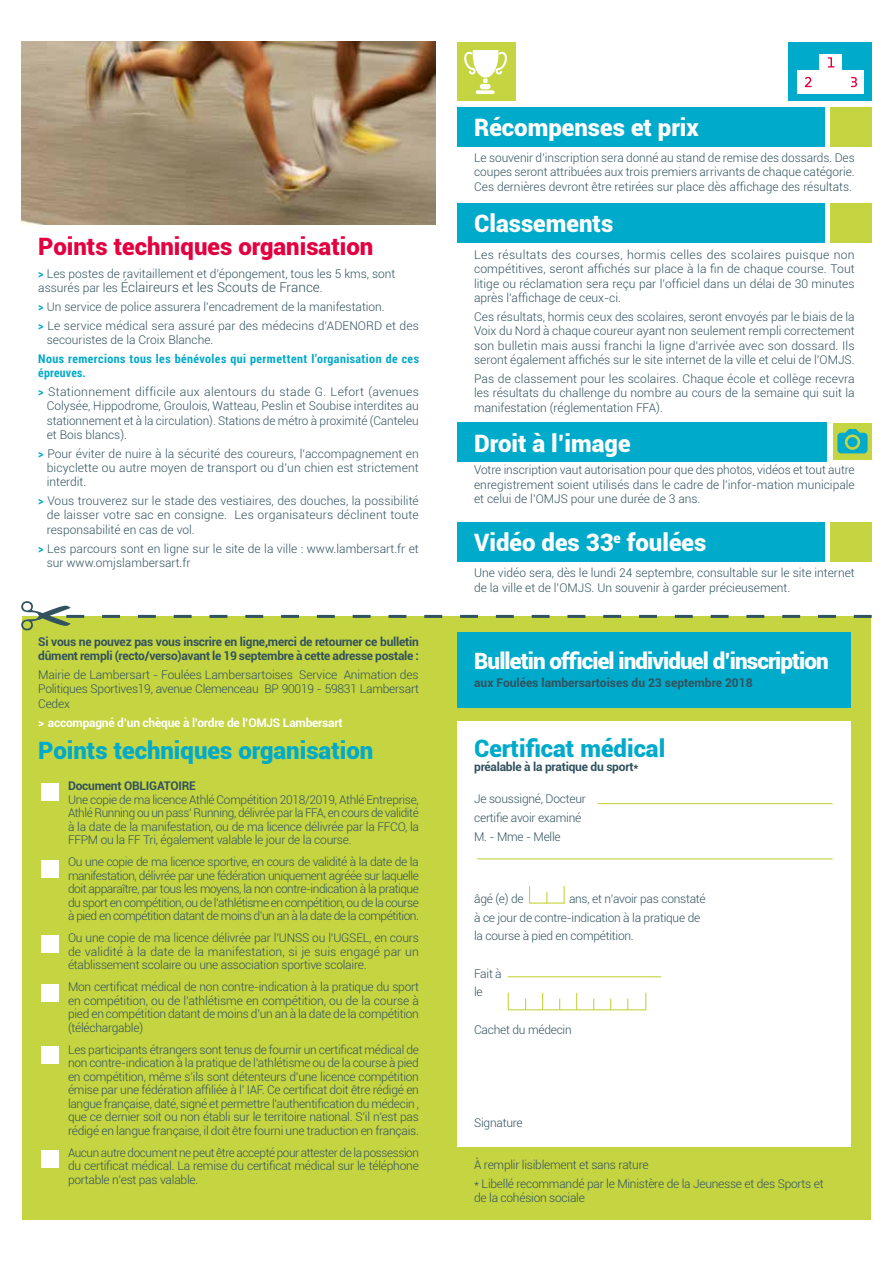
<style>
.page{position:relative;width:893px;height:1263px;background:#fff}
.page>*{position:absolute;margin:0;border:0;box-sizing:border-box;transform-origin:0 0}
.t1{font:900 24px "Roboto";color:#fff}
.t2{font:900 24px "Roboto";color:#00aaca}
.t3{font:900 24px "Roboto";color:#e40040}
.t4{font:900 22.5px "Roboto";letter-spacing:-.04em;color:#fff}
.t5{font:300 13.5px "Roboto";color:#31525f}
.t6{font:300 12px/14.4px "Roboto";color:#31525f;text-align:justify}
.t7{font:300 12px/18.6px "Roboto";letter-spacing:-.02em;color:#31525f}
.t8{font:700 12px/14.4px "Roboto";letter-spacing:-.02em;color:#31525f}
.t9{font:700 12px/14.4px "Roboto Condensed";letter-spacing:.035em;color:#00aaca}
.t10{font:700 12px "Roboto";letter-spacing:-.02em;color:#fff}
.t11{font:700 12px "Roboto";color:#31525f}
.s1{font-family:"Roboto Condensed";font-weight:700;color:#00aaca}
.s2{font-size:12px}
</style>
<div class="page">
<div style="left:457px;top:423px;width:370px;height:39px;background:#00aaca"></div>
<div style="left:22px;top:616px;width:849px;height:604px;background:#c5d441"></div>
<div style="left:833px;top:423px;width:39px;height:36px;background:#c5d441"></div>
<svg style="left:837px;top:429px;width:30px;height:24px"></svg>
<div style="left:457px;top:108px;width:367px;height:39px;background:#00aaca"></div>
<div style="left:830px;top:108px;width:42px;height:39px;background:#c5d441"></div>
<div style="left:457px;top:523px;width:367px;height:39px;background:#00aaca"></div>
<div style="left:830px;top:523px;width:42px;height:39px;background:#c5d441"></div>
<div style="left:457px;top:204px;width:367px;height:39px;background:#00aaca"></div>
<div style="left:830px;top:204px;width:42px;height:39px;background:#c5d441"></div>
<div style="left:457px;top:632px;width:393px;height:76px;background:#00aaca"></div>
<img style="left:21px;top:41px;width:415px;height:184px">
<div style="left:457px;top:43px;width:58px;height:58px;background:#c5d441"></div>
<svg style="left:464px;top:50px;width:43px;height:44px"></svg>
<div style="left:788px;top:43px;width:84px;height:58px;background:#00aaca"></div>
<div style="left:819px;top:54px;width:23px;height:22px;background:#fff"></div>
<div style="left:819px;top:75px;width:23px;height:19px;background:#fff"></div>
<div style="left:797px;top:70px;width:22px;height:24px;background:#fff"></div>
<div style="left:841px;top:70px;width:23px;height:24px;background:#fff"></div>
<svg style="left:828px;top:57px;width:6px;height:11px"></svg>
<svg style="left:805px;top:77px;width:7px;height:10px"></svg>
<svg style="left:851px;top:77px;width:6px;height:10px"></svg>
<div style="left:457px;top:721px;width:393px;height:425px;background:#fff"></div>
<div style="left:42px;top:784px;width:17px;height:17px;background:#fff"></div>
<div style="left:42px;top:861px;width:17px;height:17px;background:#fff"></div>
<div style="left:42px;top:935px;width:17px;height:17px;background:#fff"></div>
<div style="left:42px;top:985px;width:17px;height:17px;background:#fff"></div>
<div style="left:42px;top:1046px;width:17px;height:17px;background:#fff"></div>
<div style="left:42px;top:1150px;width:17px;height:17px;background:#fff"></div>
<hr style="left:598px;top:803px;width:235px;height:1px;background:#c5d441">
<hr style="left:477px;top:858px;width:356px;height:1px;background:#c5d441">
<div style="left:529px;top:885px;width:36px;height:19px;border:1px solid #c5d441"></div>
<div style="left:508px;top:992px;width:138px;height:18px;border:1px solid #c5d441"></div>
<svg style="left:542px;top:993px;width:1px;height:17px"></svg>
<svg style="left:576px;top:993px;width:1px;height:17px"></svg>
<hr style="left:508px;top:976px;width:153px;height:1px;background:#c5d441">
<svg style="left:21px;top:601px;width:851px;height:29px"></svg>
<h1 class="t3" style="left:38px;top:229px;width:337px">Points techniques organisation</h1>
<p class="t6" style="left:38px;top:266px;width:359px"><span class="s1">&gt;</span> Les postes de ravitaillement et d’épongement, tous les 5 kms, sont</p>
<p class="t5" style="left:38px;top:278px;width:286px"><span class="s2">assurés par les</span> Éclaireurs et les Scouts de France<span class="s2">.</span></p>
<p class="t6" style="left:38px;top:297px;width:382px;line-height:18.6px"><span class="s1">&gt;</span> Un service de police assurera l’encadrement de la manifestation.<br><span class="s1">&gt;</span> Le service médical sera assuré par des médecins d’ADENORD et des</p>
<p class="t6" style="left:47px;top:332px;width:168px">secouristes de la Croix Blanche.</p>
<p class="t9" style="left:38px;top:351px;width:382px">Nous remercions tous les bénévoles qui permettent l’organisation de ces épreuves.</p>
<p class="t6" style="left:47px;top:384px;width:374px;text-indent:-9px"><span class="s1">&gt;</span> Stationnement difficile aux alentours du stade G. Lefort (avenues Colysée, Hippodrome, Groulois, Watteau, Peslin et Soubise interdites au stationnement et à la circulation). Stations de métro à proximité (Canteleu et Bois blancs).</p>
<p class="t6" style="left:47px;top:446px;width:374px;text-indent:-9px"><span class="s1">&gt;</span> Pour éviter de nuire à la sécurité des coureurs, l’accompagnement en bicyclette ou autre moyen de transport ou d’un chien est strictement interdit.</p>
<p class="t6" style="left:47px;top:493px;width:374px;text-indent:-9px"><span class="s1">&gt;</span> Vous trouverez sur le stade des vestiaires, des douches, la possibilité de laisser votre sac en consigne. Les organisateurs déclinent toute responsabilité en cas de vol.</p>
<p class="t6" style="left:47px;top:541px;width:374px;text-indent:-9px"><span class="s1">&gt;</span> Les parcours sont en ligne sur le site de la ville : www.lambersart.fr et sur www.omjslambersart.fr</p>
<p class="t8" style="left:38px;top:634px;width:382px">Si vous ne pouvez pas vous inscrire en ligne,merci de retourner ce bulletin dûment rempli (recto/verso)avant le 19 septembre à cette adresse postale :</p>
<p class="t6" style="left:38px;top:667px;width:382px">Mairie de Lambersart - Foulées Lambersartoises Service Animation des Politiques Sportives19, avenue Clemenceau BP 90019 - 59831 Lambersart Cedex</p>
<p class="t10" style="left:38px;top:714px;width:306px">&gt; accompagné d’un chèque à l’ordre de l’OMJS Lambersart</p>
<h1 class="t2" style="left:38px;top:733px;width:337px">Points techniques organisation</h1>
<p class="t8" style="left:68px;top:778px;width:129px">Document OBLIGATOIRE</p>
<p class="t6" style="left:68px;top:792px;width:352px;line-height:13.5px">Une copie de ma licence Athlé Compétition 2018/2019, Athlé Entreprise, Athlé Running ou un pass’ Running, délivrée par la FFA, en cours de validité à la date de la manifestation, ou de ma licence délivrée par la FFCO, la FFPM ou la FF Tri, également valable le jour de la course.</p>
<p class="t6" style="left:68px;top:855px;width:352px;line-height:13.5px">Ou une copie de ma licence sportive, en cours de validité à la date de la manifestation, délivrée par une fédération uniquement agréée sur laquelle doit apparaître, par tous les moyens, la non contre-indication à la pratique du sport en compétition, ou de l’athlétisme en compétition, ou de la course à pied en compétition datant de moins d’un an à la date de la compétition.</p>
<p class="t6" style="left:68px;top:931px;width:352px;line-height:13.5px">Ou une copie de ma licence délivrée par l’UNSS ou l’UGSEL, en cours de validité à la date de la manifestation, si je suis engagé par un établissement scolaire ou une association sportive scolaire.</p>
<p class="t6" style="left:68px;top:980px;width:352px;line-height:13.5px">Mon certificat médical de non contre-indication à la pratique du sport en compétition, ou de l’athlétisme en compétition, ou de la course à pied en compétition datant de moins d’un an à la date de la compétition (téléchargable)</p>
<p class="t6" style="left:68px;top:1042px;width:352px;line-height:13.5px">Les participants étrangers sont tenus de fournir un certificat médical de non contre-indication à la pratique de l’athlétisme ou de la course à pied en compétition, même s’ils sont détenteurs d’une licence compétition émise par une fédération affiliée à l’ IAF. Ce certificat doit être rédigé en langue française, daté, signé et permettre l’authentification du médecin , que ce dernier soit ou non établi sur le territoire national. S’il n’est pas rédigé en langue française, il doit être fourni une traduction en français.</p>
<p class="t6" style="left:68px;top:1145px;width:352px;line-height:13.5px">Aucun autre document ne peut être accepté pour attester de la possession du certificat médical. La remise du certificat médical sur le téléphone portable n’est pas valable.</p>
<h1 class="t1" style="left:474px;top:111px;width:226px">Récompenses et prix</h1>
<p class="t6" style="left:474px;top:150px;width:382px">Le souvenir d’inscription sera donné au stand de remise des dossards. Des coupes seront attribuées aux trois premiers arrivants de chaque catégorie.<br>Ces dernières devront être retirées sur place dès affichage des résultats.</p>
<h1 class="t1" style="left:474px;top:207px;width:141px">Classements</h1>
<p class="t6" style="left:474px;top:247px;width:382px">Les résultats des courses, hormis celles des scolaires puisque non compétitives, seront affichés sur place à la fin de chaque course. Tout litige ou réclamation sera reçu par l’officiel dans un délai de 30 minutes après l’affichage de ceux-ci.</p>
<p class="t6" style="left:474px;top:309px;width:382px">Ces résultats, hormis ceux des scolaires, seront envoyés par le biais de la Voix du Nord à chaque coureur ayant non seulement rempli correctement son bulletin mais aussi franchi la ligne d’arrivée avec son dossard. Ils seront également affichés sur le site internet de la ville et celui de l’OMJS.</p>
<p class="t6" style="left:474px;top:371px;width:382px">Pas de classement pour les scolaires. Chaque école et collège recevra les résultats du challenge du nombre au cours de la semaine qui suit la manifestation (réglementation FFA).</p>
<h1 class="t1" style="left:474px;top:426px;width:158px">Droit à l’image</h1>
<p class="t6" style="left:474px;top:463px;width:382px">Votre inscription vaut autorisation pour que des photos, vidéos et tout autre enregistrement soient utilisés dans le cadre de l’infor-mation municipale et celui de l’OMJS pour une durée de 3 ans.</p>
<h1 class="t1" style="left:474px;top:526px;width:234px">Vidéo des 33<sup>e</sup> foulées</h1>
<p class="t6" style="left:474px;top:565px;width:382px">Une vidéo sera, dès le lundi 24 septembre, consultable sur le site internet de la ville et de l’OMJS. Un souvenir à garder précieusement.</p>
<h2 class="t4" style="left:474px;top:645px;width:356px">Bulletin officiel individuel d’inscription</h2>
<p class="t11" style="left:474px;top:674px;width:280px">aux Foulées lambersartoises du 23 septembre 2018</p>
<h1 class="t2" style="left:474px;top:731px;width:193px">Certificat médical</h1>
<p class="t8" style="left:474px;top:759px;width:166px">préalable à la pratique du sport*</p>
<p class="t7" style="left:474px;top:789px;width:113px">Je soussigné, Docteur certifie avoir examiné<br>M. - Mme - Melle</p>
<p class="t6" style="left:474px;top:891px;width:51px">âgé (e) de</p>
<p class="t7" style="left:474px;top:889px;width:233px;text-indent:95px">ans, et n’avoir pas constaté à ce jour de contre-indication à la pratique de la course à pied en compétition.</p>
<p class="t6" style="left:474px;top:964px;width:29px;line-height:18.6px">Fait à le</p>
<p class="t7" style="left:474px;top:1020px;width:99px">Cachet du médecin</p>
<p class="t7" style="left:474px;top:1112px;width:50px">Signature</p>
<p class="t7" style="left:474px;top:1155px;width:351px">À remplir lisiblement et sans rature<br>* Libellé recommandé par le Ministère de la Jeunesse et des Sports et</p>
<p class="t7" style="left:474px;top:1188px;width:112px">de la cohésion sociale</p>
</div>
